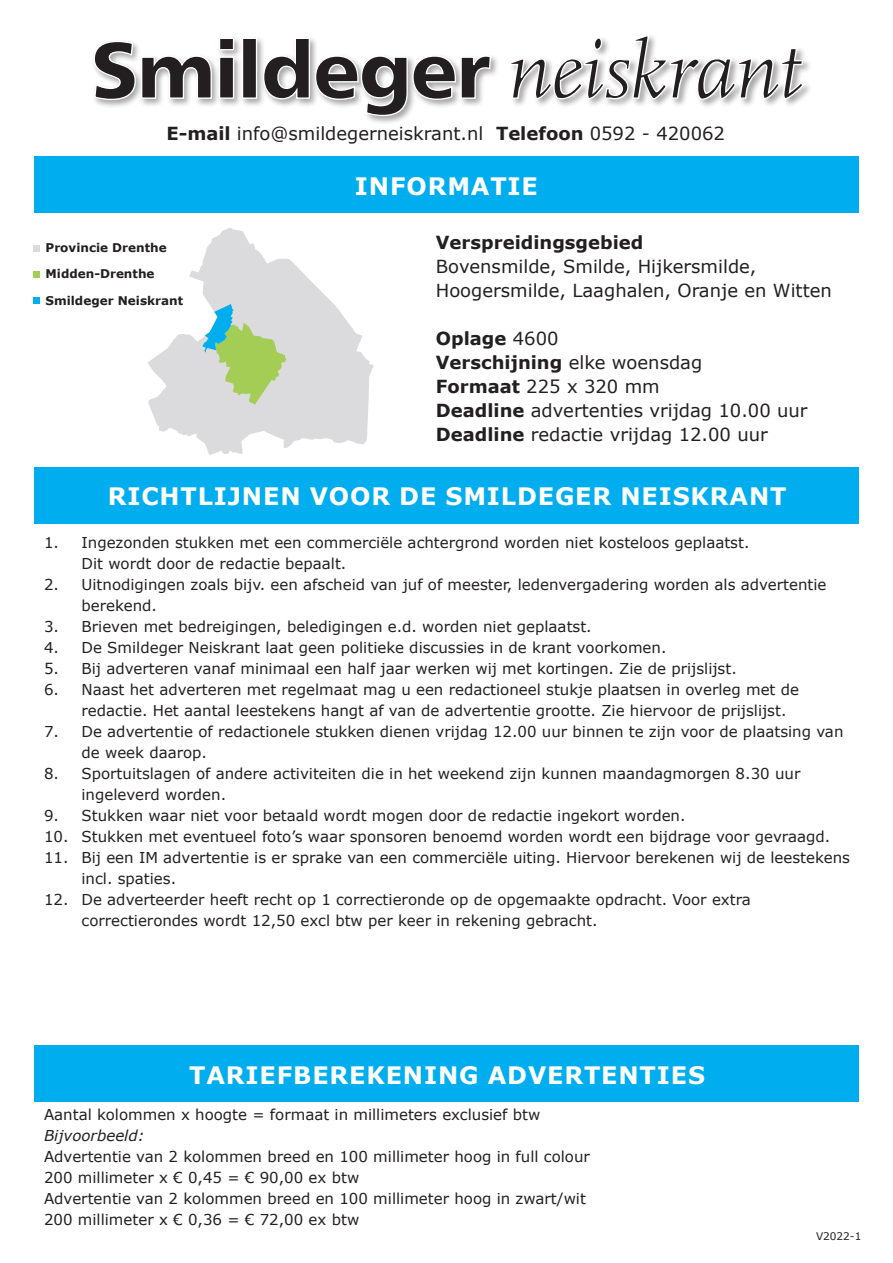
<style>
.page{position:relative;width:893px;height:1263px;background:#fff}
.page>*{position:absolute;margin:0;border:0;box-sizing:border-box;transform-origin:0 0}
.t1{font:700 24px "Verdana";letter-spacing:.035em;color:#fff}
.t2{font:18px/24px "Verdana";color:#231f20}
.t3{font:700 18px "Verdana";color:#231f20}
.t4{font:15px/21px "Verdana";color:#231f20}
.t5{font:italic 15px "Verdana";color:#231f20}
.t6{font:700 12px "Verdana";color:#231f20}
.t7{font:10.5px "Verdana";color:#231f20}
.s1{font-weight:700}
</style>
<div class="page">
<div style="left:92px;top:34px;width:720px;height:91px;background:#231f20;opacity:.4"></div>
<svg style="left:93px;top:37px;width:142px;height:64px"></svg>
<div style="left:242px;top:38px;width:15px;height:60px;background:#231f20"></div>
<div style="left:242px;top:38px;width:15px;height:61px;border:1px solid #fff"></div>
<svg style="left:262px;top:37px;width:230px;height:80px"></svg>
<svg style="left:509px;top:34px;width:296px;height:67px"></svg>
<svg style="left:148px;top:228px;width:226px;height:227px;fill:#dbdadd"></svg>
<svg style="left:202px;top:304px;width:84px;height:101px;background:#b5d3ac"></svg>
<svg style="left:34px;top:245px;width:6px;height:6px"></svg>
<div style="left:34px;top:271px;width:6px;height:7px;background:#a3cd55"></div>
<svg style="left:34px;top:298px;width:6px;height:6px"></svg>
<div style="left:34px;top:466px;width:825px;height:57px;background:#00aeef"></div>
<div style="left:34px;top:156px;width:825px;height:57px;background:#00aeef"></div>
<div style="left:34px;top:1045px;width:825px;height:57px;background:#00aeef"></div>
<p class="t2" style="left:166px;top:121px;width:560px"><span class="s1">E-mail</span> info@smildegerneiskrant.nl <span class="s1">Telefoon</span> 0592 - 420062</p>
<p class="t6" style="left:46px;top:239px;width:123px">Provincie Drenthe</p>
<p class="t6" style="left:46px;top:265px;width:110px">Midden-Drenthe</p>
<p class="t6" style="left:46px;top:292px;width:139px">Smildeger Neiskrant</p>
<h1 class="t1" style="left:355px;top:169px;width:184px">INFORMATIE</h1>
<p class="t3" style="left:436px;top:229px;width:209px">Verspreidingsgebied</p>
<p class="t2" style="left:436px;top:254px;width:398px">Bovensmilde, Smilde, Hijkersmilde,<br>Hoogersmilde, Laaghalen, Oranje en Witten</p>
<p class="t2" style="left:436px;top:326px;width:373px"><span class="s1">Oplage</span> 4600<br><span class="s1">Verschijning</span> elke woensdag<br><span class="s1">Formaat</span> 225 x 320 mm<br><span class="s1">Deadline</span> advertenties vrijdag 10.00 uur<br><span class="s1">Deadline</span> redactie vrijdag 12.00 uur</p>
<h1 class="t1" style="left:108px;top:479px;width:680px">RICHTLIJNEN VOOR DE SMILDEGER NEISKRANT</h1>
<p class="t4" style="left:82px;top:531px;width:669px;text-indent:-37px">1. Ingezonden stukken met een commerciële achtergrond worden niet kosteloos geplaatst.<br>Dit wordt door de redactie bepaalt.</p>
<p class="t4" style="left:82px;top:573px;width:746px;text-indent:-37px">2. Uitnodigingen zoals bijv. een afscheid van juf of meester, ledenvergadering worden als advertentie berekend.</p>
<p class="t4" style="left:44px;top:615px;width:549px">3. Brieven met bedreigingen, beledigingen e.d. worden niet geplaatst.</p>
<p class="t4" style="left:44px;top:636px;width:624px">4. De Smildeger Neiskrant laat geen politieke discussies in de krant voorkomen.</p>
<p class="t4" style="left:44px;top:657px;width:694px">5. Bij adverteren vanaf minimaal een half jaar werken wij met kortingen. Zie de prijslijst.</p>
<p class="t4" style="left:82px;top:678px;width:719px;text-indent:-37px">6. Naast het adverteren met regelmaat mag u een redactioneel stukje plaatsen in overleg met de redactie. Het aantal leestekens hangt af van de advertentie grootte. Zie hiervoor de prijslijst.</p>
<p class="t4" style="left:82px;top:720px;width:763px;text-indent:-37px">7. De advertentie of redactionele stukken dienen vrijdag 12.00 uur binnen te zijn voor de plaatsing van de week daarop.</p>
<p class="t4" style="left:82px;top:762px;width:720px;text-indent:-37px">8. Sportuitslagen of andere activiteiten die in het weekend zijn kunnen maandagmorgen 8.30 uur ingeleverd worden.</p>
<p class="t4" style="left:44px;top:804px;width:643px">9. Stukken waar niet voor betaald wordt mogen door de redactie ingekort worden.</p>
<p class="t4" style="left:44px;top:825px;width:788px">10. Stukken met eventueel foto’s waar sponsoren benoemd worden wordt een bijdrage voor gevraagd.</p>
<p class="t4" style="left:82px;top:846px;width:770px;text-indent:-37px">11. Bij een IM advertentie is er sprake van een commerciële uiting. Hiervoor berekenen wij de leestekens incl. spaties.</p>
<p class="t4" style="left:82px;top:888px;width:671px;text-indent:-37px">12. De adverteerder heeft recht op 1 correctieronde op de opgemaakte opdracht. Voor extra correctierondes wordt 12,50 excl btw per keer in rekening gebracht.</p>
<h1 class="t1" style="left:189px;top:1058px;width:517px">TARIEFBEREKENING ADVERTENTIES</h1>
<p class="t4" style="left:44px;top:1104px;width:498px">Aantal kolommen x hoogte = formaat in millimeters exclusief btw</p>
<p class="t5" style="left:44px;top:1125px;width:102px">Bijvoorbeeld:</p>
<p class="t4" style="left:44px;top:1146px;width:547px">Advertentie van 2 kolommen breed en 100 millimeter hoog in full colour 200 millimeter x € 0,45 = € 90,00 ex btw<br>Advertentie van 2 kolommen breed en 100 millimeter hoog in zwart/wit 200 millimeter x € 0,36 = € 72,00 ex btw</p>
<p class="t7" style="left:816px;top:1229px;width:47px">V2022-1</p>
</div>
